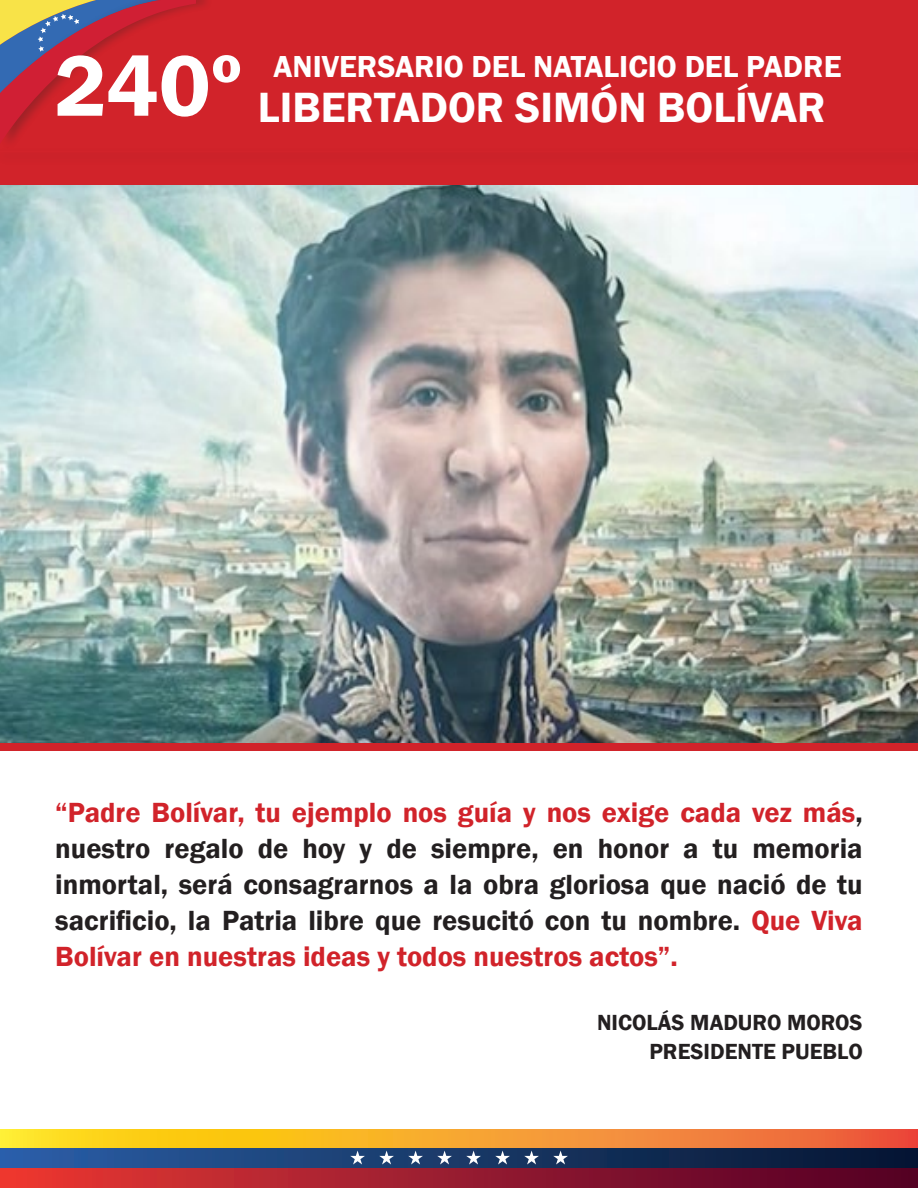
<style>
.page{position:relative;width:918px;height:1188px;background:#fff}
.page>*{position:absolute;margin:0;border:0;box-sizing:border-box;transform-origin:0 0}
.Estilo_de_párrafo_1{font:600 89.1px "Franklin Gothic";color:#fff}
.Estilo_de_párrafo_1-2{font:600 43.5px "Franklin Gothic";color:#fff}
.Estilo_de_párrafo_1-3{font:600 31.2px "Franklin Gothic";color:#fff}
.Estilo_de_párrafo_1-4{font:600 28.5px/36px "Franklin Gothic";color:#231f20;text-align:justify}
.Estilo_de_párrafo_1-5{font:600 22.5px "Franklin Gothic";color:#231f20}
.s1{color:#d1232a}
</style>
<div class="page">
<div style="left:0;top:547px;width:918px;height:203px;background:#d1232a"></div>
<img style="left:0;top:185px;width:918px;height:557px">
<div style="left:0;top:0;width:918px;height:184px;background:#d1232a"></div>
<svg style="left:0;top:1130px;width:918px;height:18px"></svg>
<div style="left:0;top:1148px;width:918px;height:20px;background:linear-gradient(to right,#2b5ea5,#06142f)"></div>
<div style="left:0;top:1168px;width:918px;height:20px;background:linear-gradient(to right,#e83934,#4d0027)"></div>
<svg style="left:350px;top:1151px;width:15px;height:14px"></svg>
<svg style="left:379px;top:1151px;width:15px;height:14px"></svg>
<svg style="left:408px;top:1151px;width:15px;height:14px"></svg>
<svg style="left:437px;top:1151px;width:15px;height:14px"></svg>
<svg style="left:466px;top:1151px;width:15px;height:14px"></svg>
<svg style="left:495px;top:1151px;width:15px;height:14px"></svg>
<svg style="left:524px;top:1151px;width:15px;height:14px"></svg>
<svg style="left:553px;top:1151px;width:15px;height:14px"></svg>
<svg style="left:0;top:0;width:196px;height:142px"></svg>
<p class="Estilo_de_párrafo_1" style="left:55px;top:31px;width:189px">240º</p>
<p class="Estilo_de_párrafo_1-3" style="left:274px;top:48px;width:569px">ANIVERSARIO DEL NATALICIO DEL PADRE</p>
<p class="Estilo_de_párrafo_1-2" style="left:258px;top:81px;width:569px">LIBERTADOR SIMÓN BOLÍVAR</p>
<p class="Estilo_de_párrafo_1-4" style="left:55px;top:795px;width:809px"><span class="s1">“Padre Bolívar, tu ejemplo nos guía y nos exige cada vez más</span>, nuestro regalo de hoy y de siempre, en honor a tu memoria inmortal, será consagrarnos a la obra gloriosa que nació de tu sacrificio, la Patria libre que resucitó con tu nombre. <span class="s1">Que Viva Bolívar en nuestras ideas y todos nuestros actos”.</span></p>
<p class="Estilo_de_párrafo_1-5" style="left:597px;top:1009px;width:267px">NICOLÁS MADURO MOROS</p>
<p class="Estilo_de_párrafo_1-5" style="left:649px;top:1038px;width:215px">PRESIDENTE PUEBLO</p>
</div>
